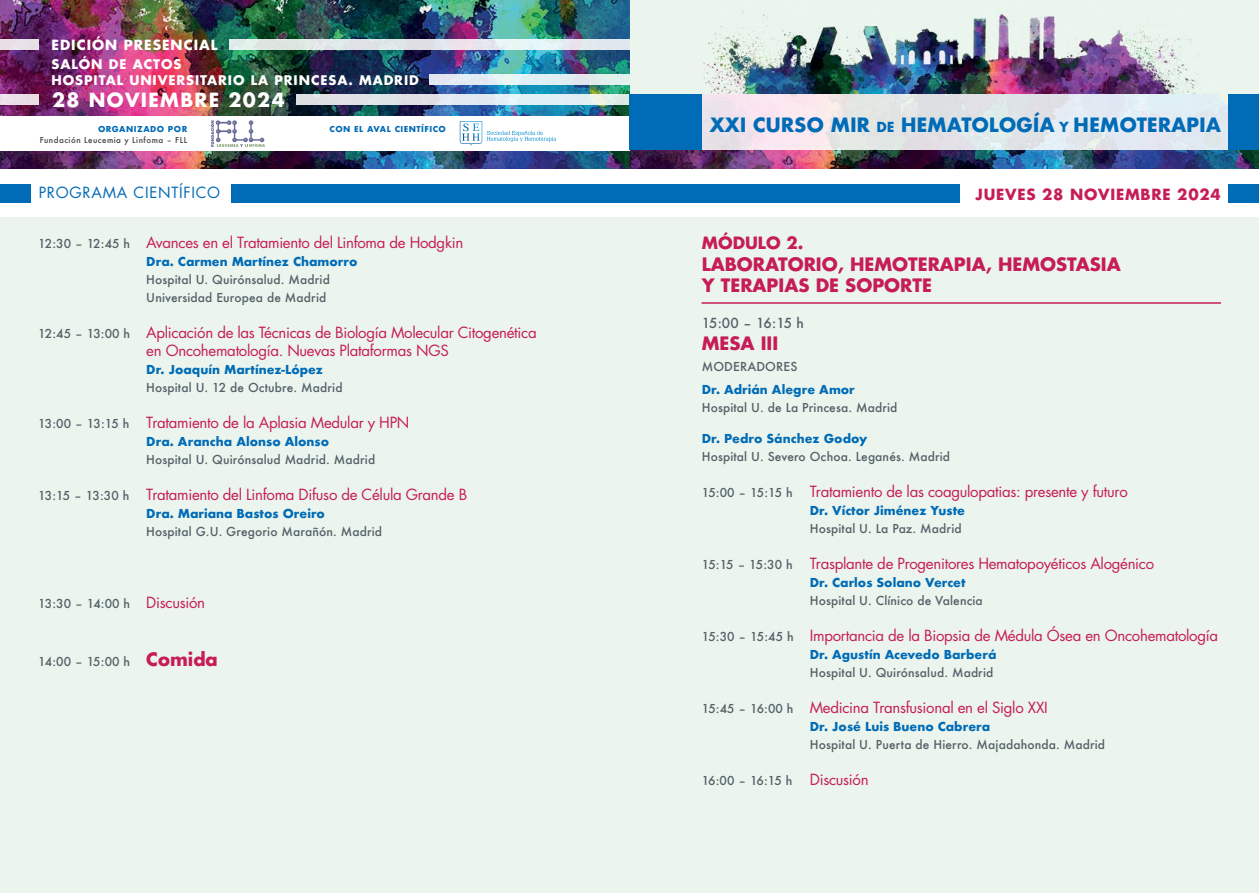
<style>
.page{position:relative;width:1259px;height:893px;background:#fff}
.page>*{position:absolute;margin:0;border:0;box-sizing:border-box;transform-origin:0 0}
.t1{font:700 19.2px "Futura";letter-spacing:-.01em;color:#006bb6}
.t2{font:700 19.05px "Futura Std";letter-spacing:.07em;color:#fff}
.t3{font:700 18px/21.6px "Futura Std";color:#c61c57}
.t4{font:700 16.5px "Futura Std";color:#c61c57}
.t5{font:15px/18px "Futura Std";letter-spacing:-.02em;color:#c61c57}
.t6{font:700 15px "Futura Std";letter-spacing:.05em;color:#c61c57}
.t7{font:15px "Futura Std";letter-spacing:.05em;color:#006bb6}
.t8{font:700 13.65px "Futura Std";letter-spacing:.07em;color:#fff}
.t9{font:500 13.5px "Futura";letter-spacing:-.07em;color:#536068}
.t10{font:700 12.9px/15.5px "Futura Std";letter-spacing:.07em;color:#fff}
.t11{font:500 12px/18px "Futura";letter-spacing:.01em;color:#536068}
.t12{font:700 12px "Futura";color:#006bb6}
.t13{font:700 7.95px "Futura";letter-spacing:.06em;color:#006bb6}
.t14{font:500 7.95px "Futura";letter-spacing:.06em;color:#414042}
.s1{font-size:13.5px}
.s2{font-family:"Futura";font-weight:500;font-size:12px;color:#536068}
.s3{font-family:"Futura Std";font-weight:400;font-size:15px;color:#c61c57}
.s4{font-family:"Futura Std";font-weight:700;font-size:18px;color:#c61c57}
</style>
<div class="page">
<div style="left:629px;top:0;width:630px;height:168px;background:#ebf5ed"></div>
<img style="left:702px;top:10px;width:516px;height:85px">
<img style="left:0;top:0;width:629px;height:168px">
<img style="left:629px;top:150px;width:630px;height:18px">
<svg style="left:702px;top:95px;width:526px;height:55px;fill:#e2e7eb"></svg>
<svg style="left:229px;top:40px;width:400px;height:10px;background:#e2e8ea"></svg>
<div style="left:0;top:116px;width:629px;height:34px;background:#fff"></div>
<svg style="left:296px;top:94px;width:333px;height:11px;background:#e0e8ec"></svg>
<div style="left:429px;top:74px;width:200px;height:11px;background:#e1eef3"></div>
<div style="left:0;top:40px;width:38px;height:10px;background:#e7dfe7"></div>
<div style="left:0;top:94px;width:38px;height:11px;background:#eadfe6"></div>
<div style="left:193px;top:116px;width:89px;height:35px;background:#fff"></div>
<svg style="left:210px;top:120px;width:55px;height:27px"></svg>
<svg style="left:460px;top:121px;width:96px;height:24px"></svg>
<div style="left:629px;top:94px;width:73px;height:56px;background:#006bb6"></div>
<div style="left:1228px;top:95px;width:31px;height:55px;background:#006bb6"></div>
<div style="left:0;top:217px;width:1259px;height:676px;background:#ebf5ed"></div>
<div style="left:888px;top:0;width:81px;height:28px;background:#ebf5ed"></div>
<div style="left:232px;top:184px;width:728px;height:19px;background:#006bb6"></div>
<div style="left:1228px;top:184px;width:31px;height:19px;background:#006bb6"></div>
<div style="left:0;top:184px;width:30px;height:19px;background:#006bb6"></div>
<hr style="left:701px;top:302px;width:520px;height:2px;background:#c61c57">
<p class="t8" style="left:52px;top:36px;width:167px">EDICIÓN PRESENCIAL</p>
<p class="t10" style="left:52px;top:56px;width:369px">SALÓN DE ACTOS<br>HOSPITAL UNIVERSITARIO LA PRINCESA. MADRID</p>
<p class="t2" style="left:52px;top:87px;width:234px">28 NOVIEMBRE 2024</p>
<p class="t13" style="left:98px;top:123px;width:91px">ORGANIZADO POR</p>
<p class="t13" style="left:329px;top:123px;width:118px">CON EL AVAL CIENTÍFICO</p>
<p class="t14" style="left:40px;top:134px;width:149px">Fundación Leucemia y Linfoma – FLL</p>
<p class="t1" style="left:709px;top:110px;width:513px">XXI CURSO MIR <span class="s1">DE</span> HEMATOLOGÍA <span class="s1">Y</span> HEMOTERAPIA</p>
<p class="t7" style="left:39px;top:183px;width:183px">PROGRAMA CIENTÍFICO</p>
<p class="t6" style="left:975px;top:184px;width:246px">JUEVES 28 NOVIEMBRE 2024</p>
<p class="t5" style="left:38px;top:234px;width:426px"><span class="s2">12:30 – 12:45 h</span> Avances en el Tratamiento del Linfoma de Hodgkin</p>
<p class="t12" style="left:146px;top:253px;width:213px">Dra. Carmen Martínez Chamorro</p>
<p class="t11" style="left:146px;top:270px;width:185px">Hospital U. Quirónsalud. Madrid<br>Universidad Europea de Madrid</p>
<p class="t5" style="left:146px;top:324px;width:392px;text-indent:-108px"><span class="s2">12:45 – 13:00 h</span> Aplicación de las Técnicas de Biología Molecular Citogenética en Oncohematología. Nuevas Plataformas NGS</p>
<p class="t12" style="left:146px;top:361px;width:178px">Dr. Joaquín Martínez-López</p>
<p class="t11" style="left:146px;top:378px;width:198px">Hospital U. 12 de Octubre. Madrid</p>
<p class="t5" style="left:38px;top:414px;width:373px"><span class="s2">13:00 – 13:15 h</span> Tratamiento de la Aplasia Medular y HPN</p>
<p class="t12" style="left:146px;top:433px;width:184px">Dra. Arancha Alonso Alonso</p>
<p class="t11" style="left:146px;top:450px;width:230px">Hospital U. Quirónsalud Madrid. Madrid</p>
<p class="t5" style="left:38px;top:486px;width:430px"><span class="s2">13:15 – 13:30 h</span> Tratamiento del Linfoma Difuso de Célula Grande B</p>
<p class="t12" style="left:146px;top:505px;width:180px">Dra. Mariana Bastos Oreiro</p>
<p class="t11" style="left:146px;top:522px;width:237px">Hospital G.U. Gregorio Marañón. Madrid</p>
<p class="t11" style="left:38px;top:594px;width:168px">13:30 – 14:00 h <span class="s3">Discusión</span></p>
<p class="t11" style="left:38px;top:652px;width:181px">14:00 – 15:00 h <span class="s4">Comida</span></p>
<p class="t4" style="left:702px;top:232px;width:103px">MÓDULO 2.</p>
<p class="t3" style="left:702px;top:253px;width:420px">LABORATORIO, HEMOTERAPIA, HEMOSTASIA<br>Y TERAPIAS DE SOPORTE</p>
<p class="t9" style="left:702px;top:314px;width:104px">15:00 – 16:15 h</p>
<p class="t3" style="left:702px;top:332px;width:78px">MESA III</p>
<p class="t11" style="left:702px;top:357px;width:97px">MODERADORES</p>
<p class="t12" style="left:702px;top:380px;width:155px">Dr. Adrián Alegre Amor</p>
<p class="t11" style="left:702px;top:398px;width:197px">Hospital U. de La Princesa. Madrid</p>
<p class="t12" style="left:702px;top:430px;width:167px">Dr. Pedro Sánchez Godoy</p>
<p class="t11" style="left:702px;top:447px;width:250px">Hospital U. Severo Ochoa. Leganés. Madrid</p>
<p class="t5" style="left:702px;top:483px;width:427px"><span class="s2">15:00 – 15:15 h</span> Tratamiento de las coagulopatias: presente y futuro</p>
<p class="t12" style="left:810px;top:502px;width:157px">Dr. Víctor Jiménez Yuste</p>
<p class="t11" style="left:810px;top:519px;width:153px">Hospital U. La Paz. Madrid</p>
<p class="t5" style="left:702px;top:555px;width:454px"><span class="s2">15:15 – 15:30 h</span> Trasplante de Progenitores Hematopoyéticos Alogénico</p>
<p class="t12" style="left:810px;top:574px;width:157px">Dr. Carlos Solano Vercet</p>
<p class="t11" style="left:810px;top:591px;width:174px">Hospital U. Clínico de Valencia</p>
<p class="t5" style="left:702px;top:627px;width:518px"><span class="s2">15:30 – 15:45 h</span> Importancia de la Biopsia de Médula Ósea en Oncohematología</p>
<p class="t12" style="left:810px;top:646px;width:188px">Dr. Agustín Acevedo Barberá</p>
<p class="t11" style="left:810px;top:663px;width:185px">Hospital U. Quirónsalud. Madrid</p>
<p class="t5" style="left:702px;top:699px;width:347px"><span class="s2">15:45 – 16:00 h</span> Medicina Transfusional en el Siglo XXI</p>
<p class="t12" style="left:810px;top:718px;width:182px">Dr. José Luis Bueno Cabrera</p>
<p class="t11" style="left:810px;top:735px;width:297px">Hospital U. Puerta de Hierro. Majadahonda. Madrid</p>
<p class="t11" style="left:702px;top:771px;width:168px">16:00 – 16:15 h <span class="s3">Discusión</span></p>
</div>
